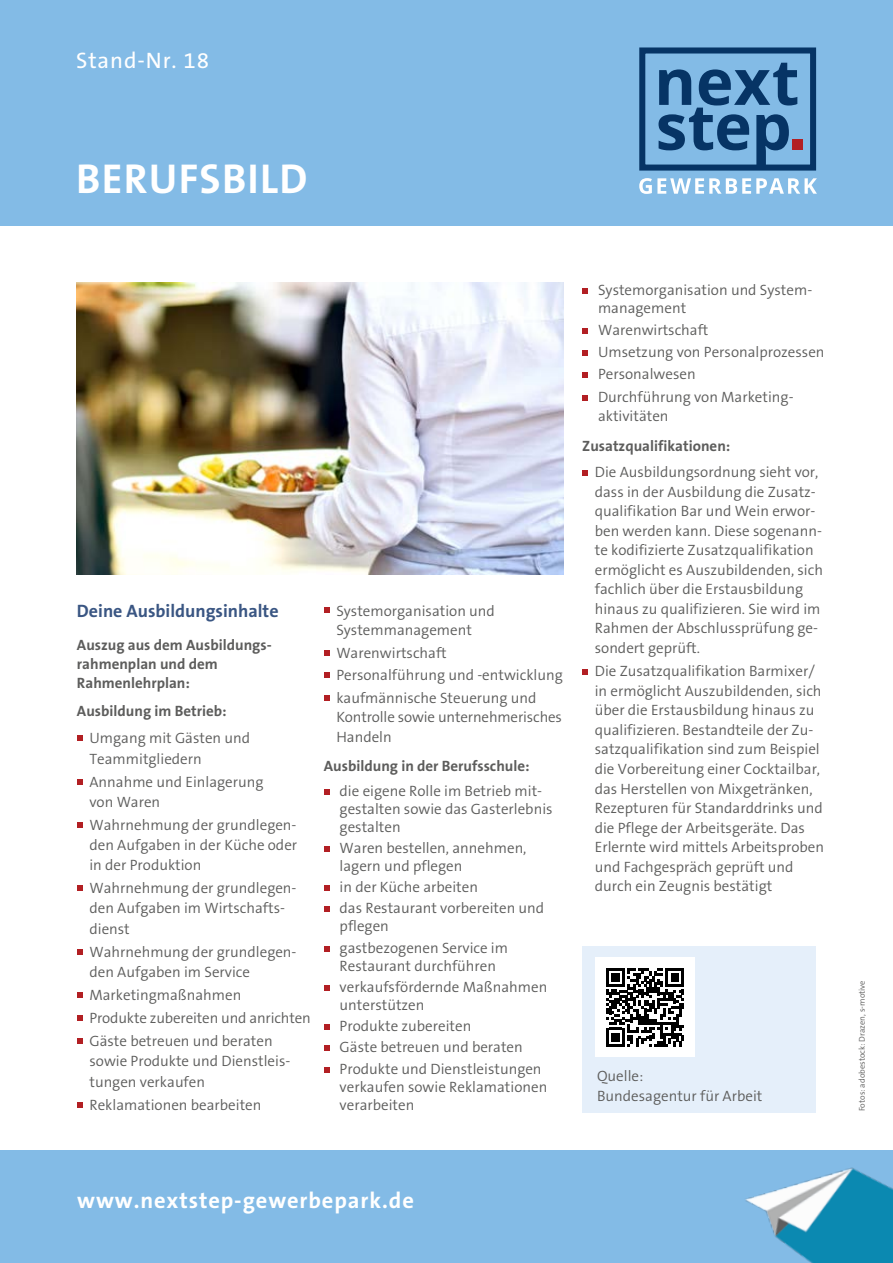
<style>
.page{position:relative;width:893px;height:1263px;background:#fff}
.page>*{position:absolute;margin:0;border:0;box-sizing:border-box;transform-origin:0 0}
.t1{font:700 42px "The Sans B7";letter-spacing:.03em;color:#fff}
.t2{font:700 22.5px "The Sans B7";letter-spacing:.04em;color:#fff}
.t3{font:22.5px "The Sans B5 Plain";letter-spacing:.04em;color:#fff}
.t4{font:700 18px "The Sans B7";color:#3a5683}
.t5{font:300 15px/19.5px "The Sans B4";color:#5d5d5c}
.t6{font:700 15px/19.4px "The Sans B7";color:#5d5d5c}
.t7{font:300 8.4px "The Sans B4";color:#5d5d5c}
</style>
<div class="page">
<div style="left:582px;top:946px;width:234px;height:167px;background:#e5effa"></div>
<svg style="left:77px;top:735px;width:6px;height:6px"></svg>
<svg style="left:77px;top:779px;width:6px;height:5px"></svg>
<svg style="left:77px;top:822px;width:6px;height:6px"></svg>
<svg style="left:77px;top:885px;width:6px;height:6px"></svg>
<svg style="left:77px;top:949px;width:6px;height:5px"></svg>
<svg style="left:77px;top:992px;width:6px;height:6px"></svg>
<svg style="left:77px;top:1015px;width:6px;height:6px"></svg>
<svg style="left:77px;top:1038px;width:6px;height:6px"></svg>
<svg style="left:77px;top:1102px;width:6px;height:5px"></svg>
<img style="left:76px;top:283px;width:488px;height:291px">
<svg style="left:324px;top:607px;width:6px;height:6px"></svg>
<svg style="left:324px;top:650px;width:6px;height:5px"></svg>
<svg style="left:324px;top:672px;width:6px;height:6px"></svg>
<svg style="left:324px;top:695px;width:6px;height:5px"></svg>
<svg style="left:324px;top:789px;width:6px;height:5px"></svg>
<svg style="left:324px;top:846px;width:6px;height:6px"></svg>
<svg style="left:324px;top:885px;width:6px;height:6px"></svg>
<svg style="left:324px;top:906px;width:6px;height:6px"></svg>
<svg style="left:324px;top:946px;width:6px;height:5px"></svg>
<svg style="left:324px;top:985px;width:6px;height:6px"></svg>
<svg style="left:324px;top:1024px;width:6px;height:6px"></svg>
<svg style="left:324px;top:1045px;width:6px;height:6px"></svg>
<svg style="left:324px;top:1067px;width:6px;height:5px"></svg>
<svg style="left:582px;top:288px;width:6px;height:6px"></svg>
<svg style="left:582px;top:328px;width:6px;height:6px"></svg>
<svg style="left:582px;top:350px;width:6px;height:6px"></svg>
<svg style="left:582px;top:372px;width:6px;height:6px"></svg>
<svg style="left:582px;top:395px;width:6px;height:6px"></svg>
<svg style="left:582px;top:470px;width:6px;height:6px"></svg>
<svg style="left:582px;top:669px;width:6px;height:6px"></svg>
<div style="left:595px;top:957px;width:100px;height:100px;background:#fff"></div>
<svg style="left:606px;top:968px;width:78px;height:78px"></svg>
<div style="left:0;top:0;width:893px;height:225px;background:#83bbe6"></div>
<div style="left:0;top:1150px;width:893px;height:113px;background:#83bbe6"></div>
<img style="left:745px;top:1167px;width:148px;height:96px">
<div style="left:639px;top:47px;width:177px;height:124px;border:6px solid #063465"></div>
<svg style="left:658px;top:63px;width:139px;height:102px"></svg>
<div style="left:792px;top:139px;width:10px;height:11px;background:#b21f23"></div>
<svg style="left:639px;top:178px;width:178px;height:16px"></svg>
<h2 class="t3" style="left:76px;top:48px;width:134px">Stand-Nr. 18</h2>
<h1 class="t1" style="left:76px;top:157px;width:233px">BERUFSBILD</h1>
<p class="t4" style="left:77px;top:602px;width:203px">Deine Ausbildungsinhalte</p>
<p class="t6" style="left:77px;top:636px;width:196px">Auszug aus dem Ausbildungs&shy;rahmenplan und dem<br>Rahmenlehrplan:</p>
<p class="t6" style="left:77px;top:702px;width:151px">Ausbildung im Betrieb:</p>
<p class="t5" style="left:89px;top:729px;width:162px;line-height:20.1px">Umgang mit Gästen und<br>Teammitgliedern</p>
<p class="t5" style="left:89px;top:772px;width:176px;line-height:20.1px">Annahme und Einlagerung von Waren</p>
<p class="t5" style="left:89px;top:816px;width:209px;line-height:20.1px;text-align:justify">Wahrnehmung der grundlegen&shy;den Aufgaben in der Küche oder in der Produktion</p>
<p class="t5" style="left:89px;top:879px;width:209px;line-height:20.1px">Wahrnehmung der grundlegen&shy;den Aufgaben im Wirtschafts&shy;dienst</p>
<p class="t5" style="left:89px;top:942px;width:209px;line-height:20.1px">Wahrnehmung der grundlegen&shy;den Aufgaben im Service</p>
<p class="t5" style="left:89px;top:984px;width:223px;line-height:23.1px">Marketingmaßnahmen<br>Produkte zubereiten und anrichten<br>Gäste betreuen und beraten</p>
<p class="t5" style="left:89px;top:1052px;width:202px;line-height:20.1px">sowie Produkte und Dienstleis&shy;tungen verkaufen</p>
<p class="t5" style="left:89px;top:1096px;width:174px">Reklamationen bearbeiten</p>
<p class="t5" style="left:336px;top:602px;width:160px">Systemorganisation und<br>Systemmanagement</p>
<p class="t5" style="left:336px;top:642px;width:228px;line-height:22.5px">Warenwirtschaft<br>Personalführung und -entwicklung kaufmännische Steuerung und</p>
<p class="t5" style="left:336px;top:708px;width:227px">Kontrolle sowie unternehmerisches<br>Handeln</p>
<p class="t6" style="left:324px;top:757px;width:207px">Ausbildung in der Berufsschule:</p>
<p class="t5" style="left:340px;top:782px;width:214px;line-height:18px">die eigene Rolle im Betrieb mit&shy;gestalten sowie das Gasterlebnis gestalten</p>
<p class="t5" style="left:340px;top:840px;width:188px;line-height:18px">Waren bestellen, annehmen, lagern und pflegen</p>
<p class="t5" style="left:340px;top:877px;width:206px;line-height:21.1px">in der Küche arbeiten<br>das Restaurant vorbereiten und</p>
<p class="t5" style="left:340px;top:917px;width:170px;line-height:21.1px">pflegen<br>gastbezogenen Service im</p>
<p class="t5" style="left:340px;top:956px;width:209px;line-height:21.1px">Restaurant durchführen verkaufsfördernde Maßnahmen</p>
<p class="t5" style="left:340px;top:995px;width:204px;line-height:21.1px">unterstützen<br>Produkte zubereiten<br>Gäste betreuen und beraten<br>Produkte und Dienstleistungen</p>
<p class="t5" style="left:340px;top:1078px;width:209px;line-height:18px">verkaufen sowie Reklamationen verarbeiten</p>
<p class="t5" style="left:598px;top:281px;width:216px;line-height:18px">Systemorganisation und System&shy;management</p>
<p class="t5" style="left:598px;top:320px;width:228px;line-height:22.2px">Warenwirtschaft<br>Umsetzung von Personalprozessen<br>Personalwesen<br>Durchführung von Marketing-</p>
<p class="t5" style="left:598px;top:407px;width:72px">aktivitäten</p>
<p class="t6" style="left:582px;top:437px;width:150px">Zusatzqualifikationen:</p>
<p class="t5" style="left:595px;top:463px;width:230px">Die Ausbildungsordnung sieht vor, dass in der Ausbildung die Zusatz&shy;qualifikation Bar und Wein erwor&shy;ben werden kann. Diese sogenann&shy;te kodifizierte Zusatzqualifikation ermöglicht es Auszubildenden, sich fachlich über die Erstausbildung hinaus zu qualifizieren. Sie wird im Rahmen der Abschlussprüfung ge&shy;sondert geprüft.</p>
<p class="t5" style="left:595px;top:662px;width:231px">Die Zusatzqualifikation Barmixer/ in ermöglicht Auszubildenden, sich über die Erstausbildung hinaus zu qualifizieren. Bestandteile der Zu&shy;satzqualifikation sind zum Beispiel die Vorbereitung einer Cocktailbar, das Herstellen von Mixgetränken, Rezepturen für Standarddrinks und die Pflege der Arbeitsgeräte. Das Erlernte wird mittels Arbeitsproben und Fachgespräch geprüft und durch ein Zeugnis bestätigt</p>
<p class="t5" style="left:597px;top:1067px;width:167px">Quelle:<br>Bundesagentur für Arbeit</p>
<h2 class="t2" style="left:77px;top:1189px;width:338px">www.nextstep-gewerbepark.de</h2>
<p class="t7" style="left:858px;top:1111px;width:133px;rotate:-90deg">Fotos: adobestock: Drazen, s-motive</p>
</div>
